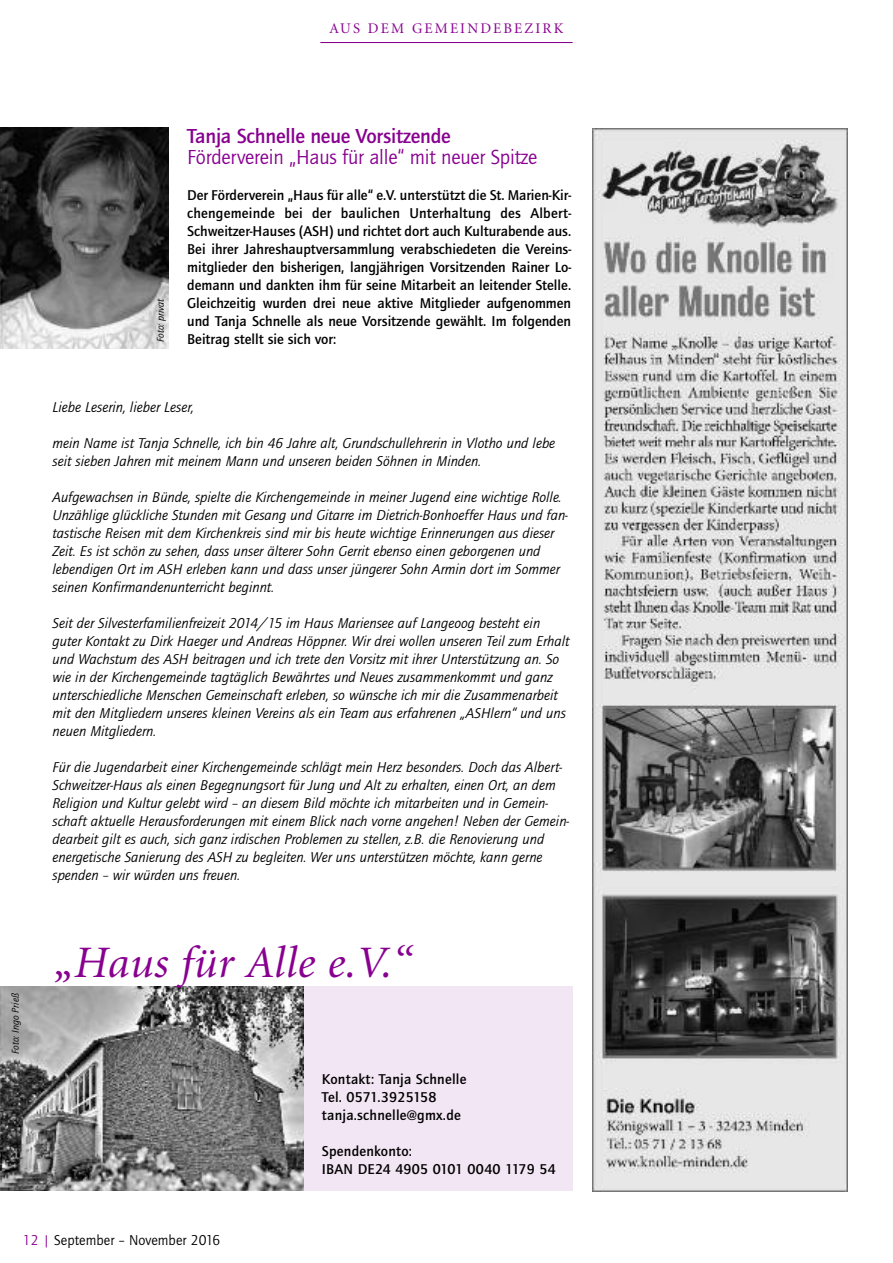
<style>
.page{position:relative;width:893px;height:1263px;background:#fff}
.page>*{position:absolute;margin:0;border:0;box-sizing:border-box;transform-origin:0 0}
.t1{font:italic 45px "Minion";letter-spacing:.015em;color:#880090}
.t2{font:21px "Quay Itc T";letter-spacing:-.01em;color:#880090}
.t3{font:700 21px "Quay Itc T";letter-spacing:-.01em;color:#880090}
.t4{font:italic 14.7px/18px "Quay Itc T";color:#000}
.t5{font:700 14.7px/18px "Quay Itc T";letter-spacing:.015em;color:#000}
.t6{font:14.7px "Quay Itc T";letter-spacing:.005em;color:#000}
.t7{font:14.7px "Minion";letter-spacing:.145em;color:#880090}
.t8{font:italic 10.2px "Quay Itc T";color:#000}
.s1{color:#880090}
</style>
<div class="page">
<div style="left:303px;top:986px;width:270px;height:205px;background:#f3e6f4"></div>
<hr style="left:320px;top:42px;width:253px;height:1px;background:#880090">
<img style="left:592px;top:128px;width:256px;height:1063px">
<img style="left:0;top:128px;width:169px;height:221px">
<img style="left:0;top:986px;width:303px;height:205px">
<p class="t7" style="left:330px;top:23px;width:235px">AUS DEM GEMEINDEBEZIRK</p>
<p class="t8" style="left:154px;top:342px;width:46px;rotate:-90deg">Foto: privat</p>
<h2 class="t3" style="left:187px;top:124px;width:265px">Tanja Schnelle neue Vorsitzende</h2>
<h2 class="t2" style="left:187px;top:145px;width:352px">Förderverein „Haus für alle“ mit neuer Spitze</h2>
<p class="t5" style="left:187px;top:186px;width:385px;text-align:justify">Der Förderverein „Haus für alle“ e.V. unterstützt die St. Marien-Kir&shy;chengemeinde bei der baulichen Unterhaltung des Albert-Schweitzer-Hauses (ASH) und richtet dort auch Kulturabende aus.<br>Bei ihrer Jahreshauptversammlung verabschiedeten die Vereins&shy;mitglieder den bisherigen, langjährigen Vorsitzenden Rainer Lo&shy;demann und dankten ihm für seine Mitarbeit an leitender Stelle.<br>Gleichzeitig wurden drei neue aktive Mitglieder aufgenommen und Tanja Schnelle als neue Vorsitzende gewählt. Im folgenden Beitrag stellt sie sich vor:</p>
<p class="t4" style="left:53px;top:398px;width:143px">Liebe Leserin, lieber Leser,</p>
<p class="t4" style="left:53px;top:434px;width:504px">mein Name ist Tanja Schnelle, ich bin 46 Jahre alt, Grundschullehrerin in Vlotho und lebe seit sieben Jahren mit meinem Mann und unseren beiden Söhnen in Minden.</p>
<p class="t4" style="left:53px;top:488px;width:517px">Aufgewachsen in Bünde, spielte die Kirchengemeinde in meiner Jugend eine wichtige Rolle.<br>Unzählige glückliche Stunden mit Gesang und Gitarre im Dietrich-Bonhoeffer Haus und fan&shy;tastische Reisen mit dem Kirchenkreis sind mir bis heute wichtige Erinnerungen aus dieser Zeit. Es ist schön zu sehen, dass unser älterer Sohn Gerrit ebenso einen geborgenen und lebendigen Ort im ASH erleben kann und dass unser jüngerer Sohn Armin dort im Sommer seinen Konfirmandenunterricht beginnt.</p>
<p class="t4" style="left:53px;top:614px;width:518px">Seit der Silvesterfamilienfreizeit 2014/15 im Haus Mariensee auf Langeoog besteht ein guter Kontakt zu Dirk Haeger und Andreas Höppner. Wir drei wollen unseren Teil zum Erhalt und Wachstum des ASH beitragen und ich trete den Vorsitz mit ihrer Unterstützung an. So wie in der Kirchengemeinde tagtäglich Bewährtes und Neues zusammenkommt und ganz unterschiedliche Menschen Gemeinschaft erleben, so wünsche ich mir die Zusammenarbeit mit den Mitgliedern unseres kleinen Vereins als ein Team aus erfahrenen „ASHlern“ und uns neuen Mitgliedern.</p>
<p class="t4" style="left:53px;top:758px;width:518px">Für die Jugendarbeit einer Kirchengemeinde schlägt mein Herz besonders. Doch das Albert-Schweitzer-Haus als einen Begegnungsort für Jung und Alt zu erhalten, einen Ort, an dem Religion und Kultur gelebt wird – an diesem Bild möchte ich mitarbeiten und in Gemein&shy;schaft aktuelle Herausforderungen mit einem Blick nach vorne angehen! Neben der Gemein&shy;dearbeit gilt es auch, sich ganz irdischen Problemen zu stellen, z.B. die Renovierung und energetische Sanierung des ASH zu begleiten. Wer uns unterstützen möchte, kann gerne spenden – wir würden uns freuen.</p>
<p class="t8" style="left:9px;top:1054px;width:62px;rotate:-90deg">Foto: Ingo Prieß</p>
<h1 class="t1" style="left:53px;top:945px;width:359px">„Haus für Alle e.V.“</h1>
<p class="t5" style="left:322px;top:1070px;width:146px">Kontakt: Tanja Schnelle<br>Tel. 0571.3925158 tanja.schnelle@gmx.de</p>
<p class="t5" style="left:322px;top:1142px;width:235px">Spendenkonto:<br>IBAN DE24 4905 0101 0040 1179 54</p>
<p class="t6" style="left:23px;top:1231px;width:199px"><span class="s1">12 |</span> September – November 2016</p>
</div>
